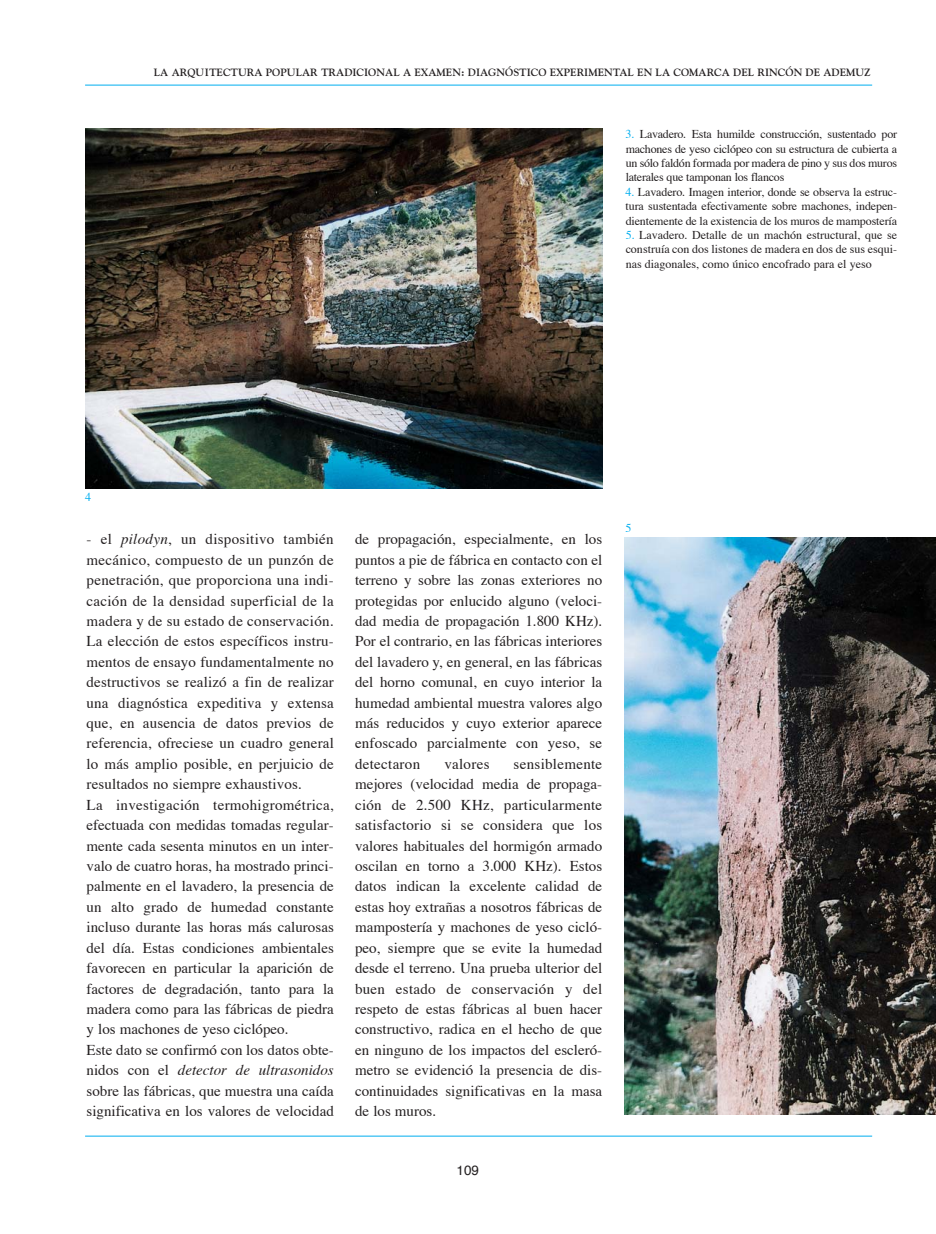
<style>
.page{position:relative;width:936px;height:1234px;background:#fff}
.page>*{position:absolute;margin:0;border:0;box-sizing:border-box;transform-origin:0 0}
.t1{font:15px/20.4px "Times";letter-spacing:.005em;color:#231f20;text-align:justify}
.t2{font:13.5px "Helvetica";color:#231f20}
.t3{font:12px/14.4px "Times";letter-spacing:-.01em;color:#231f20;text-align:justify}
.t4{font:12px "Times";color:#00aeef}
.t5{font:700 10.5px "Goudy";color:#231f20}
.s1{color:#00aeef}
.s2{font-style:italic}
</style>
<div class="page">
<hr style="left:85px;top:85px;width:787px;height:1px;background:#00aeef">
<hr style="left:85px;top:1135px;width:787px;height:1px;background:#00aeef">
<img style="left:85px;top:128px;width:518px;height:361px">
<img style="left:624px;top:537px;width:311px;height:577px">
<p class="t5" style="left:154px;top:68px;width:718px">LA ARQUITECTURA POPULAR TRADICIONAL A EXAMEN: DIAGNÓSTICO EXPERIMENTAL EN LA COMARCA DEL RINCÓN DE ADEMUZ</p>
<p class="t3" style="left:625px;top:128px;width:273px"><span class="s1">3.</span> Lavadero. Esta humilde construcción, sustentado por machones de yeso ciclópeo con su estructura de cubierta a un sólo faldón formada por madera de pino y sus dos muros laterales que tamponan los flancos</p>
<p class="t3" style="left:625px;top:186px;width:273px"><span class="s1">4.</span> Lavadero. Imagen interior, donde se observa la estruc&shy;tura sustentada efectivamente sobre machones, indepen&shy;dientemente de la existencia de los muros de mampostería</p>
<p class="t3" style="left:625px;top:229px;width:273px"><span class="s1">5.</span> Lavadero. Detalle de un machón estructural, que se construía con dos listones de madera en dos de sus esqui&shy;nas diagonales, como único encofrado para el yeso</p>
<p class="t4" style="left:85px;top:492px;width:7px">4</p>
<p class="t1" style="left:87px;top:530px;width:249px;text-align:left">- el <span class="s2">pilodyn</span>, un dispositivo también mecánico, compuesto de un punzón de penetración, que proporciona una indi&shy;cación de la densidad superficial de la madera y de su estado de conservación.<br>La elección de estos específicos instru&shy;mentos de ensayo fundamentalmente no destructivos se realizó a fin de realizar una diagnóstica expeditiva y extensa que, en ausencia de datos previos de referencia, ofreciese un cuadro general lo más amplio posible, en perjuicio de resultados no siempre exhaustivos.<br>La investigación termohigrométrica, efectuada con medidas tomadas regular&shy;mente cada sesenta minutos en un inter&shy;valo de cuatro horas, ha mostrado princi&shy;palmente en el lavadero, la presencia de un alto grado de humedad constante incluso durante las horas más calurosas del día. Estas condiciones ambientales favorecen en particular la aparición de factores de degradación, tanto para la madera como para las fábricas de piedra y los machones de yeso ciclópeo.<br>Este dato se confirmó con los datos obte&shy;nidos con el <span class="s2">detector de ultrasonidos </span>sobre las fábricas, que muestra una caída significativa en los valores de velocidad</p>
<p class="t1" style="left:355px;top:530px;width:249px">de propagación, especialmente, en los puntos a pie de fábrica en contacto con el terreno y sobre las zonas exteriores no protegidas por enlucido alguno (veloci&shy;dad media de propagación 1.800 KHz).<br>Por el contrario, en las fábricas interiores del lavadero y, en general, en las fábricas del horno comunal, en cuyo interior la humedad ambiental muestra valores algo más reducidos y cuyo exterior aparece enfoscado parcialmente con yeso, se detectaron</p>
<p class="t1" style="left:355px;top:754px;width:249px;text-indent:159px">sensiblemente mejores (velocidad media de propaga&shy;ción de 2.500 KHz, particularmente satisfactorio si se considera que los valores habituales del hormigón armado oscilan en torno a 3.000 KHz). Estos datos indican la excelente calidad de estas hoy extrañas a nosotros fábricas de mampostería y machones de yeso cicló&shy;peo, siempre que se evite la humedad desde el terreno. Una prueba ulterior del buen estado de conservación y del respeto de estas fábricas al buen hacer constructivo, radica en el hecho de que en ninguno de los impactos del escleró&shy;metro se evidenció la presencia de dis&shy;continuidades significativas en la masa de los muros.</p>
<p class="t1" style="left:444px;top:754px;width:47px">valores</p>
<p class="t2" style="left:456px;top:1163px;width:24px">109</p>
<p class="t4" style="left:625px;top:523px;width:7px">5</p>
</div>
